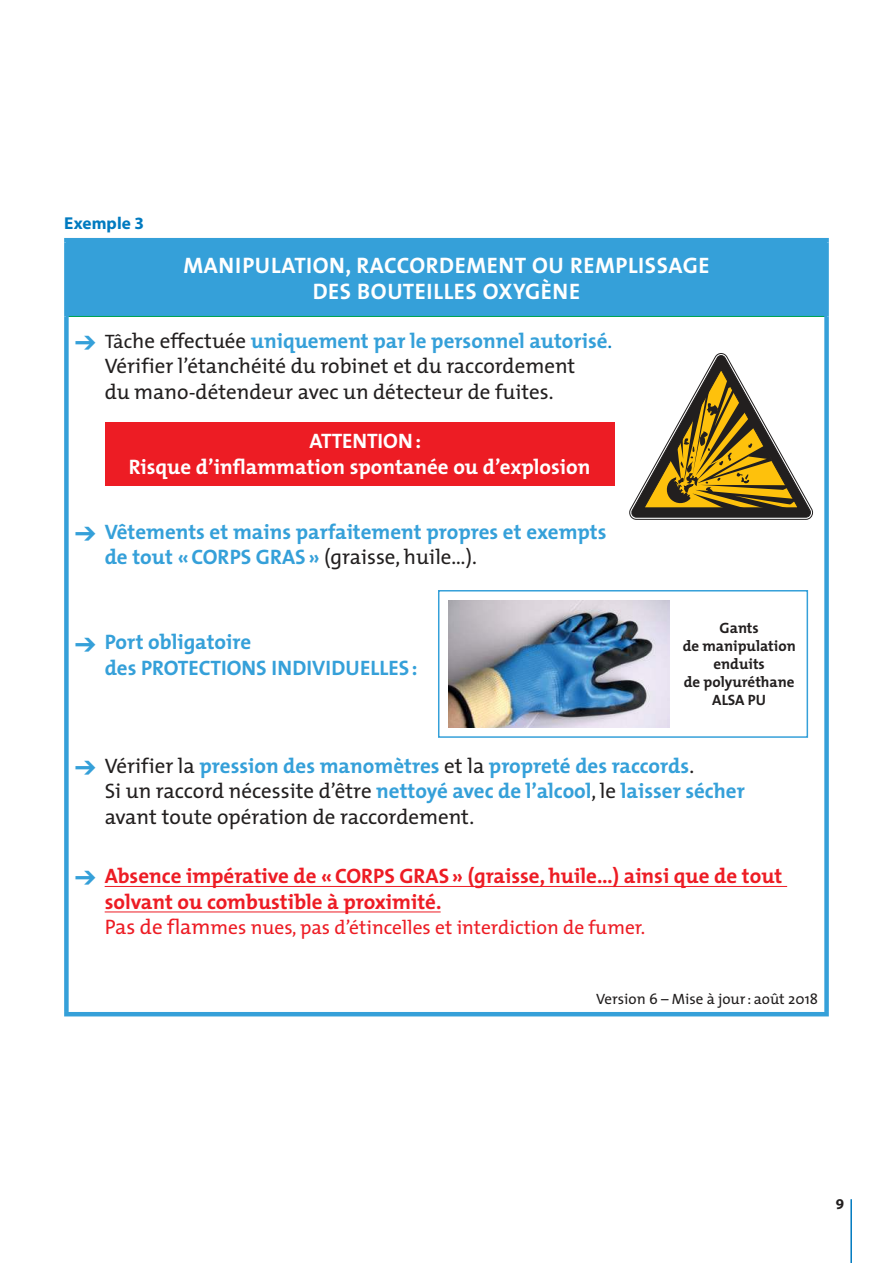
<style>
.page{position:relative;width:893px;height:1263px;background:#fff}
.page>*{position:absolute;margin:0;border:0;box-sizing:border-box;transform-origin:0 0}
.t1{font:700 22.5px/25.5px "The Mix";letter-spacing:.025em;color:#fff;text-align:center}
.t2{font:21px/25.5px "The Mix";color:#221f1f}
.t3{font:700 21px/25.5px "The Mix";color:#35a0d9}
.t4{font:700 21px/25.5px "The Mix";color:#ed1c24}
.t5{font:700 21px/25.5px "The Mix";color:#fff;text-align:center}
.t6{font:19.5px "The Mix";color:#ed1c24}
.t7{font:700 17.25px "Myriad Pro";letter-spacing:.005em;color:#007ac0}
.t8{font:700 15px/18px "The Mix";color:#221f1f;text-align:center}
.t9{font:15px "The Mix";color:#221f1f}
.t10{font:700 15px "Myriad Pro";color:#221f1f}
.s1{color:#35a0d9}
.s2{font-size:19.5px}
.s3{font-weight:700;color:#35a0d9}
.s4{color:#007ac0}
.s5{font-weight:400;color:#221f1f}
.s6{font-size:21px}
</style>
<div class="page">
<hr style="left:850px;top:1199px;width:2px;height:64px;background:#007ac0">
<img style="left:448px;top:600px;width:222px;height:128px">
<svg style="left:629px;top:353px;width:184px;height:167px"></svg>
<div style="left:66px;top:240px;width:761px;height:76px;background:#35a0d9"></div>
<hr style="left:69px;top:316px;width:755px;height:1px;background:#00a550">
<hr style="left:64px;top:238px;width:765px;height:4px;background:#35a0d9">
<div style="left:64px;top:242px;width:5px;height:74px;background:#35a0d9"></div>
<div style="left:824px;top:242px;width:5px;height:74px;background:#35a0d9"></div>
<div style="left:64px;top:316px;width:5px;height:696px;background:#35a0d9"></div>
<div style="left:824px;top:316px;width:5px;height:696px;background:#35a0d9"></div>
<hr style="left:64px;top:1012px;width:765px;height:4px;background:#35a0d9">
<hr style="left:105px;top:886px;width:682px;height:1px;background:#ed1c24">
<hr style="left:105px;top:912px;width:336px;height:1px;background:#ed1c24">
<div style="left:105px;top:422px;width:509px;height:63px;background:#ed1c24"></div>
<div style="left:438px;top:590px;width:370px;height:148px;border:2px solid #35a0d9"></div>
<p class="t7" style="left:64px;top:214px;width:82px">Exemple 3</p>
<p class="t1" style="left:183px;top:253px;width:528px">MANIPULATION, RACCORDEMENT OU REMPLISSAGE<br>DES BOUTEILLES OXYGÈNE</p>
<p class="t2" style="left:105px;top:329px;width:509px;text-indent:-30px"><span class="s1">➔</span> <span class="s2">Tâc</span>he effectuée <span class="s3">uniquement par le personnel autorisé</span><span class="s4">.<br></span>Vérifier l’étanchéité du robinet et du raccordement<br>du mano-détendeur avec un détecteur de fuites.</p>
<p class="t5" style="left:129px;top:429px;width:463px">ATTENTION :<br>Risque d’inflammation spontanée ou d’explosion</p>
<p class="t3" style="left:105px;top:519px;width:503px;text-indent:-30px">➔ Vêtements et mains parfaitement propres et exempts de tout « CORPS GRAS » <span class="s5">(graisse, huile…).</span></p>
<p class="t3" style="left:105px;top:630px;width:315px;text-indent:-30px">➔ Port obligatoire<br>des PROTECTIONS INDIVIDUELLES :</p>
<p class="t8" style="left:683px;top:619px;width:115px">Gants<br>de manipulation enduits<br>de polyuréthane<br>ALSA PU</p>
<p class="t2" style="left:105px;top:755px;width:642px;text-indent:-30px"><span class="s1">➔</span> Vérifier la <span class="s3">pression des manomètres</span> et la <span class="s3">propreté des raccords</span>.<br>Si un raccord nécessite d’être <span class="s3">nettoyé avec de l’alcool</span>, le <span class="s3">laisser sécher </span>avant toute opération de raccordement.</p>
<p class="t4" style="left:105px;top:864px;width:679px;text-indent:-30px"><span class="s1">➔</span> Absence impérative de « CORPS GRAS » (graisse, huile…) ainsi que de tout solvant ou combustible à proximité.</p>
<p class="t6" style="left:105px;top:919px;width:542px"><span class="s6">Pas de flam</span>mes nues, pas d’étincelles et interdiction de fumer.</p>
<p class="t9" style="left:596px;top:992px;width:223px">Version 6 – Mise à jour : août 2018</p>
<p class="t10" style="left:836px;top:1197px;width:10px">9</p>
</div>
